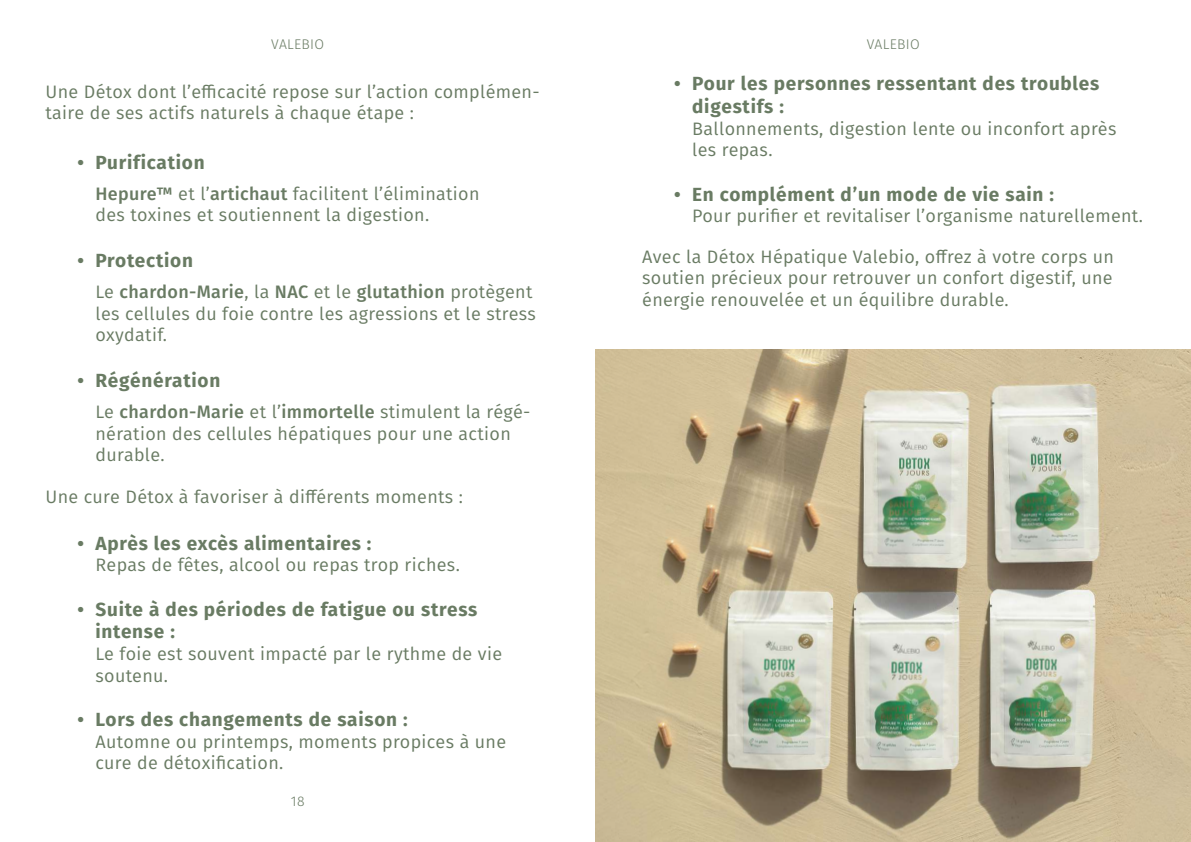
<style>
.page{position:relative;width:1191px;height:842px;background:#fff}
.page>*{position:absolute;margin:0;border:0;box-sizing:border-box;transform-origin:0 0}
.t1{font:700 19px/22.8px "Fira Sans";letter-spacing:.04em;color:#697b63}
.t2{font:18px/21.6px "Fira Sans";letter-spacing:.02em;color:#697b63}
.t3{font:300 14px "Fira Sans";letter-spacing:.02em;color:#697b63}
.s1{font-weight:500}
</style>
<div class="page">
<img style="left:595px;top:350px;width:596px;height:492px">
<p class="t3" style="left:271px;top:34px;width:54px">VALEBIO</p>
<p class="t3" style="left:866px;top:34px;width:54px">VALEBIO</p>
<p class="t2" style="left:45px;top:80px;width:495px">Une Détox dont l’efficacité repose sur l’action complémen&shy;taire de ses actifs naturels à chaque étape :</p>
<p class="t1" style="left:77px;top:149px;width:129px">• Purification</p>
<p class="t2" style="left:95px;top:182px;width:385px"><span class="s1">Hepure™</span> et l’<span class="s1">artichaut</span> facilitent l’élimination des toxines et soutiennent la digestion.</p>
<p class="t1" style="left:77px;top:248px;width:117px">• Protection</p>
<p class="t2" style="left:95px;top:281px;width:442px">Le <span class="s1">chardon-Marie</span>, la <span class="s1">NAC</span> et le <span class="s1">glutathion</span> protègent les cellules du foie contre les agressions et le stress oxydatif.</p>
<p class="t1" style="left:77px;top:368px;width:144px">• Régénération</p>
<p class="t2" style="left:95px;top:401px;width:436px">Le <span class="s1">chardon-Marie</span> et l’<span class="s1">immortelle</span> stimulent la régé&shy;nération des cellules hépatiques pour une action durable.</p>
<p class="t2" style="left:45px;top:485px;width:419px">Une cure Détox à favoriser à différents moments :</p>
<p class="t1" style="left:77px;top:530px;width:295px">• Après les excès alimentaires :</p>
<p class="t2" style="left:95px;top:554px;width:366px">Repas de fêtes, alcool ou repas trop riches.</p>
<p class="t1" style="left:95px;top:596px;width:383px;text-indent:-18px">• Suite à des périodes de fatigue ou stress intense :</p>
<p class="t2" style="left:95px;top:643px;width:408px">Le foie est souvent impacté par le rythme de vie soutenu.</p>
<p class="t1" style="left:77px;top:707px;width:332px">• Lors des changements de saison :</p>
<p class="t2" style="left:95px;top:730px;width:412px">Automne ou printemps, moments propices à une cure de détoxification.</p>
<p class="t3" style="left:291px;top:791px;width:15px">18</p>
<p class="t1" style="left:692px;top:71px;width:408px;text-indent:-18px">• Pour les personnes ressentant des troubles digestifs :</p>
<p class="t2" style="left:692px;top:117px;width:425px">Ballonnements, digestion lente ou inconfort après les repas.</p>
<p class="t1" style="left:674px;top:181px;width:381px">• En complément d’un mode de vie sain :</p>
<p class="t2" style="left:692px;top:205px;width:452px">Pour purifier et revitaliser l’organisme naturellement.</p>
<p class="t2" style="left:642px;top:245px;width:473px;text-align:justify">Avec la Détox Hépatique Valebio, offrez à votre corps un soutien précieux pour retrouver un confort digestif, une énergie renouvelée et un équilibre durable.</p>
</div>
